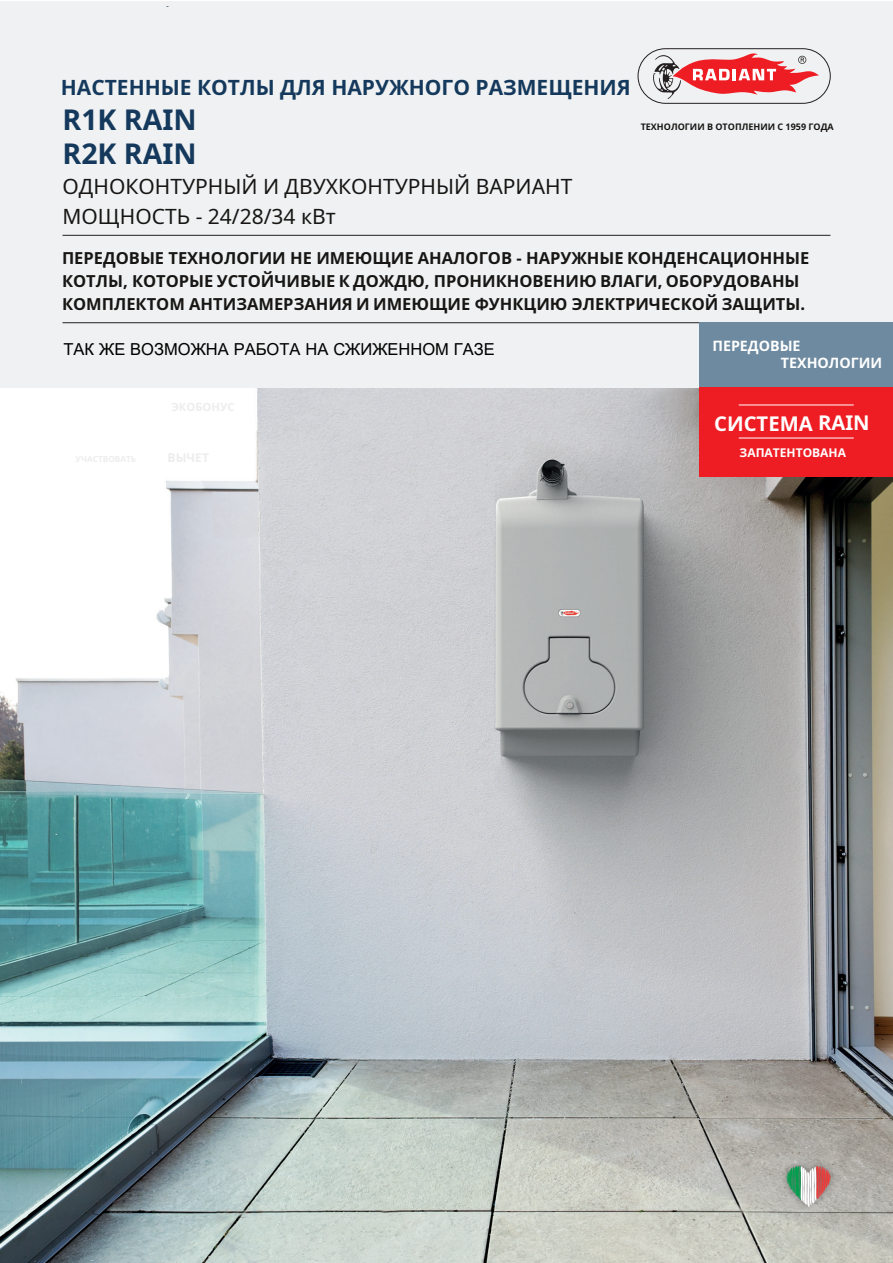
<style>
.page{position:relative;width:893px;height:1263px;background:#fff}
.page>*{position:absolute;margin:0;border:0;box-sizing:border-box;transform-origin:0 0}
.t1{font:700 28.5px "Noto Sans";color:#14395c}
.t2{font:21px/30px "Noto Sans";color:#171615}
.t3{font:700 21px "Noto Sans";color:#14395c}
.t4{font:700 20.25px "Noto Sans";color:#fff}
.t5{font:700 16.5px/23.1px "Noto Sans";color:#171615}
.t6{font:16.5px "Arial";color:#000}
.t7{font:700 14.25px/17px "Noto Sans";color:#fff}
.t8{font:700 12px "Noto Sans";color:#fff}
.t9{font:700 9px "Noto Sans";color:#171615}
.t10{font:9px "Noto Sans";color:rgb(15 43 70/.8)}
</style>
<div class="page">
<img style="left:0;top:388px;width:893px;height:875px">
<div style="left:0;top:1px;width:893px;height:387px;background:#f0f1f2"></div>
<hr style="left:63px;top:235px;width:767px;height:1px;background:#231f20">
<hr style="left:63px;top:322px;width:737px;height:1px;background:#231f20">
<div style="left:699px;top:323px;width:194px;height:64px;background:#6e8aa0"></div>
<div style="left:638px;top:49px;width:192px;height:55px;border:1px solid #231f20;border-radius:27px"></div>
<svg style="left:653px;top:53px;width:166px;height:46px"></svg>
<hr style="left:169px;top:416px;width:73px;height:1px;background:#fff">
<hr style="left:169px;top:444px;width:73px;height:1px;background:#fff">
<hr style="left:72px;top:416px;width:73px;height:1px;background:#fff">
<hr style="left:72px;top:444px;width:73px;height:1px;background:#fff">
<div style="left:780px;top:1159px;width:58px;height:54px;background:#231f20;opacity:.44"></div>
<svg style="left:786px;top:1164px;width:45px;height:44px;background:#aaa89b"></svg>
<div style="left:699px;top:387px;width:194px;height:89px;background:#ee1d23"></div>
<hr style="left:739px;top:438px;width:114px;height:1px;background:#fff">
<hr style="left:739px;top:405px;width:114px;height:1px;background:#fff">
<p class="t10" style="left:166px;top:-1px;width:4px">-</p>
<p class="t3" style="left:61px;top:72px;width:571px">НАСТЕННЫЕ КОТЛЫ ДЛЯ НАРУЖНОГО РАЗМЕЩЕНИЯ</p>
<h1 class="t1" style="left:63px;top:99px;width:136px">R1K RAIN</h1>
<h1 class="t1" style="left:63px;top:134px;width:136px">R2K RAIN</h1>
<p class="t2" style="left:63px;top:171px;width:511px">ОДНОКОНТУРНЫЙ И ДВУХКОНТУРНЫЙ ВАРИАНТ<br>МОЩНОСТЬ - 24/28/34 кВт</p>
<p class="t9" style="left:641px;top:121px;width:195px">ТЕХНОЛОГИИ В ОТОПЛЕНИИ С 1959 ГОДА</p>
<p class="t5" style="left:62px;top:246px;width:749px">ПЕРЕДОВЫЕ ТЕХНОЛОГИИ НЕ ИМЕЮЩИЕ АНАЛОГОВ - НАРУЖНЫЕ КОНДЕНСАЦИОННЫЕ<br>КОТЛЫ, КОТОРЫЕ УСТОЙЧИВЫЕ К ДОЖДЮ, ПРОНИКНОВЕНИЮ ВЛАГИ, ОБОРУДОВАНЫ<br>КОМПЛЕКТОМ АНТИЗАМЕРЗАНИЯ И ИМЕЮЩИЕ ФУНКЦИЮ ЭЛЕКТРИЧЕСКОЙ ЗАЩИТЫ.</p>
<p class="t6" style="left:63px;top:340px;width:433px">ТАК ЖЕ ВОЗМОЖНА РАБОТА НА СЖИЖЕННОМ ГАЗЕ</p>
<p class="t7" style="left:781px;top:337px;width:103px;text-indent:-69px">ПЕРЕДОВЫЕ<br>ТЕХНОЛОГИИ</p>
<p class="t4" style="left:714px;top:409px;width:157px">СИСТЕМА RAIN</p>
<p class="t8" style="left:740px;top:444px;width:108px">ЗАПАТЕНТОВАНА</p>
</div>
